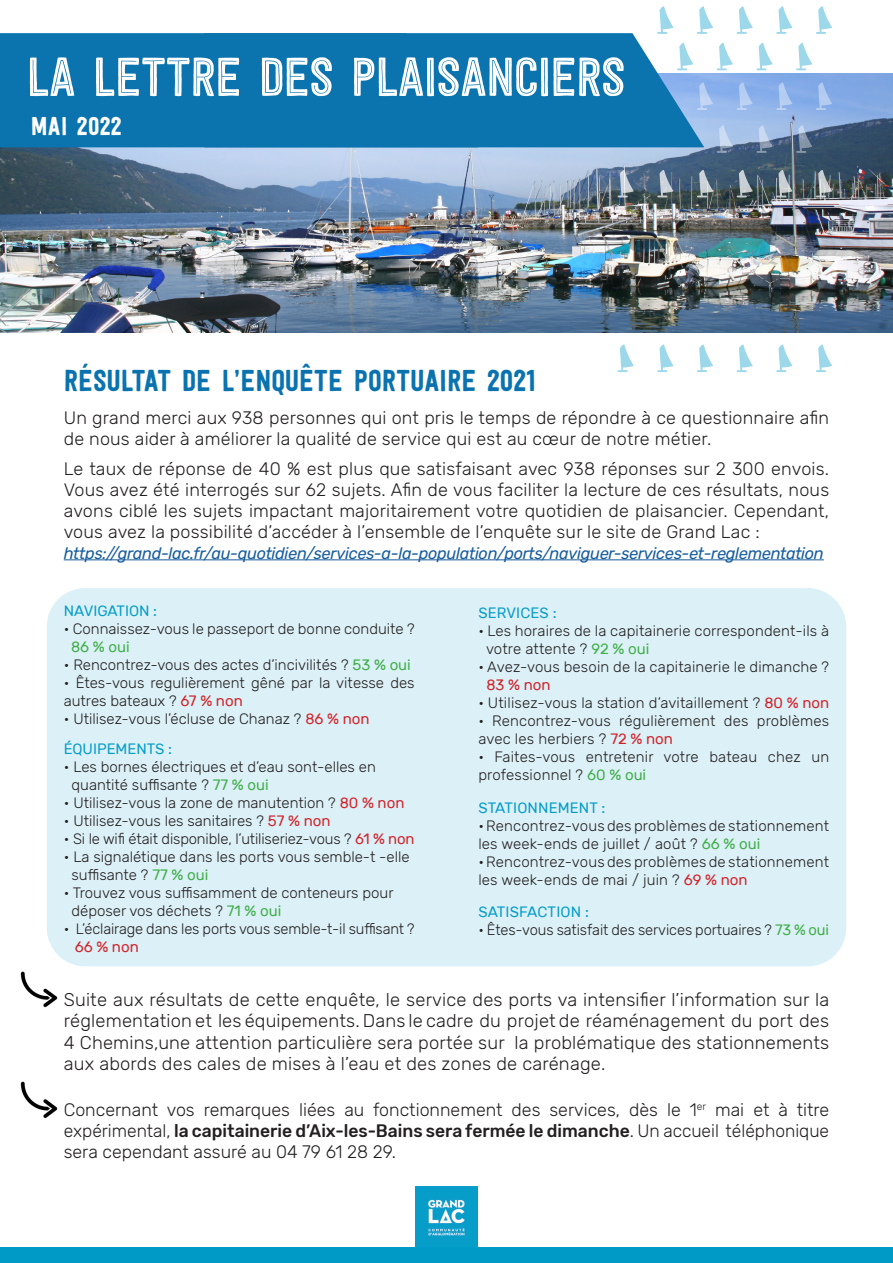
<style>
.page{position:relative;width:893px;height:1263px;background:#fff}
.page>*{position:absolute;margin:0;border:0;box-sizing:border-box;transform-origin:0 0}
.t1{font:54px "Festivo LC Inline";letter-spacing:-.02em;color:#fff}
.t2{font:30px "Festivo LC Basic";color:#0a73af}
.t3{font:25.5px "Festivo LC Basic";letter-spacing:.01em;color:#fff}
.Paragraphe_lettre_pl{font:300 18.3px/21.5px "Rubik";letter-spacing:.01em;color:#231f20;text-align:justify}
.Paragraphe_lettre_pl-2{font:300 18px/21px "Rubik";letter-spacing:.01em;color:#231f20;text-align:justify}
.Paragraphe_lettre_pl-3{font:italic 16.5px "Rubik";letter-spacing:-.02em;color:#175d9e}
.Paragraphe_lettre_pl-4{font:300 15px/18px "Rubik";color:#231f20}
.Paragraphe_lettre_pl-5{font:15px "Rubik";color:#079dca}
.Paragraphe_lettre_pl-6{font:15px "Rubik";color:#d1232a}
.Paragraphe_lettre_pl-7{font:15px "Rubik";color:#40ae49}
.s1{font-weight:400;color:#40ae49}
.s2{font-weight:400;color:#d1232a}
.s3{font-weight:500}
</style>
<div class="page">
<div style="left:47px;top:588px;width:799px;height:378px;background:#dcf1f7;border-radius:38px"></div>
<img style="left:0;top:73px;width:893px;height:260px">
<svg style="left:478px;top:33px;width:226px;height:114px;background:#2682b8"></svg>
<img style="left:416px;top:1186px;width:61px;height:61px">
<svg style="left:816px;top:170px;width:16px;height:27px"></svg>
<svg style="left:816px;top:344px;width:16px;height:28px"></svg>
<svg style="left:816px;top:6px;width:16px;height:28px"></svg>
<svg style="left:776px;top:6px;width:16px;height:28px"></svg>
<svg style="left:816px;top:82px;width:16px;height:28px"></svg>
<svg style="left:776px;top:82px;width:16px;height:28px"></svg>
<svg style="left:796px;top:43px;width:16px;height:27px"></svg>
<svg style="left:756px;top:43px;width:16px;height:27px"></svg>
<svg style="left:796px;top:125px;width:16px;height:28px"></svg>
<svg style="left:756px;top:125px;width:16px;height:28px"></svg>
<svg style="left:776px;top:170px;width:16px;height:27px"></svg>
<svg style="left:737px;top:170px;width:16px;height:27px"></svg>
<svg style="left:776px;top:344px;width:16px;height:28px"></svg>
<svg style="left:737px;top:344px;width:16px;height:28px"></svg>
<svg style="left:737px;top:6px;width:16px;height:28px"></svg>
<svg style="left:697px;top:6px;width:16px;height:28px"></svg>
<svg style="left:737px;top:82px;width:16px;height:28px"></svg>
<svg style="left:697px;top:82px;width:16px;height:28px"></svg>
<svg style="left:717px;top:43px;width:16px;height:27px"></svg>
<svg style="left:677px;top:43px;width:16px;height:27px"></svg>
<svg style="left:717px;top:125px;width:16px;height:28px"></svg>
<svg style="left:697px;top:170px;width:16px;height:27px"></svg>
<svg style="left:657px;top:170px;width:16px;height:27px"></svg>
<svg style="left:697px;top:344px;width:16px;height:28px"></svg>
<svg style="left:657px;top:344px;width:16px;height:28px"></svg>
<svg style="left:657px;top:6px;width:16px;height:28px"></svg>
<svg style="left:618px;top:170px;width:16px;height:27px"></svg>
<svg style="left:618px;top:344px;width:16px;height:28px"></svg>
<div style="left:0;top:1247px;width:893px;height:16px;background:#009ac6"></div>
<div style="left:0;top:33px;width:478px;height:114px;background:#0b74ae"></div>
<hr style="left:64px;top:559px;width:760px;height:1px;background:#175d9e">
<img style="left:20px;top:971px;width:38px;height:37px">
<img style="left:20px;top:1081px;width:38px;height:38px">
<p class="t1" style="left:27px;top:44px;width:601px">LA LETTRE DES PLAISANCIERS</p>
<p class="t3" style="left:31px;top:111px;width:92px">MAI 2022</p>
<p class="t2" style="left:64px;top:363px;width:474px">RÉSULTAT DE L’ENQUÊTE PORTUAIRE 2021</p>
<p class="Paragraphe_lettre_pl-2" style="left:64px;top:408px;width:767px">Un grand merci aux 938 personnes qui ont pris le temps de répondre à ce questionnaire afin de nous aider à améliorer la qualité de service qui est au cœur de notre métier.</p>
<p class="Paragraphe_lettre_pl-2" style="left:64px;top:459px;width:767px">Le taux de réponse de 40 % est plus que satisfaisant avec 938 réponses sur 2 300 envois.<br>Vous avez été interrogés sur 62 sujets. Afin de vous faciliter la lecture de ces résultats, nous avons ciblé les sujets impactant majoritairement votre quotidien de plaisancier. Cependant, vous avez la possibilité d’accéder à l’ensemble de l’enquête sur le site de Grand Lac :</p>
<p class="Paragraphe_lettre_pl-3" style="left:64px;top:544px;width:762px">https://grand-lac.fr/au-quotidien/services-a-la-population/ports/naviguer-services-et-reglementation</p>
<p class="Paragraphe_lettre_pl-5" style="left:64px;top:602px;width:95px">NAVIGATION :</p>
<p class="Paragraphe_lettre_pl-4" style="left:64px;top:620px;width:352px">• Connaissez-vous le passeport de bonne conduite ?</p>
<p class="Paragraphe_lettre_pl-7" style="left:71px;top:638px;width:60px">86 % oui</p>
<p class="Paragraphe_lettre_pl-4" style="left:64px;top:656px;width:349px">• Rencontrez-vous des actes d’incivilités ? <span class="s1">53 % oui</span></p>
<p class="Paragraphe_lettre_pl-4" style="left:64px;top:674px;width:352px">• Êtes-vous regulièrement gêné par la vitesse des autres bateaux ? <span class="s2">67 % non</span></p>
<p class="Paragraphe_lettre_pl-4" style="left:64px;top:710px;width:307px">• Utilisez-vous l’écluse de Chanaz ? <span class="s2">86 % non</span></p>
<p class="Paragraphe_lettre_pl-5" style="left:64px;top:740px;width:110px">ÉQUIPEMENTS :</p>
<p class="Paragraphe_lettre_pl-4" style="left:64px;top:758px;width:314px">• Les bornes électriques et d’eau sont-elles en</p>
<p class="Paragraphe_lettre_pl-4" style="left:72px;top:776px;width:199px">quantité suffisante ? <span class="s1">77 % oui</span></p>
<p class="Paragraphe_lettre_pl-4" style="left:64px;top:794px;width:342px">• Utilisez-vous la zone de manutention ? <span class="s2">80 % non</span></p>
<p class="Paragraphe_lettre_pl-4" style="left:64px;top:812px;width:268px">• Utilisez-vous les sanitaires ? <span class="s2">57 % non</span></p>
<p class="Paragraphe_lettre_pl-4" style="left:64px;top:830px;width:352px">• Si le wifi était disponible, l’utiliseriez-vous ? <span class="s2">61 % non</span></p>
<p class="Paragraphe_lettre_pl-4" style="left:64px;top:848px;width:347px">• La signalétique dans les ports vous semble-t -elle</p>
<p class="Paragraphe_lettre_pl-4" style="left:72px;top:866px;width:138px">suffisante ? <span class="s1">77 % oui</span></p>
<p class="Paragraphe_lettre_pl-4" style="left:64px;top:884px;width:331px">• Trouvez vous suffisamment de conteneurs pour</p>
<p class="Paragraphe_lettre_pl-4" style="left:72px;top:902px;width:211px">déposer vos déchets ? <span class="s1">71 % oui</span></p>
<p class="Paragraphe_lettre_pl-4" style="left:64px;top:920px;width:352px">• L’éclairage dans les ports vous semble-t-il suffisant ?</p>
<p class="Paragraphe_lettre_pl-6" style="left:75px;top:938px;width:66px">66 % non</p>
<p class="Paragraphe_lettre_pl-5" style="left:478px;top:604px;width:80px">SERVICES :</p>
<p class="Paragraphe_lettre_pl-4" style="left:478px;top:622px;width:352px">• Les horaires de la capitainerie correspondent-ils à</p>
<p class="Paragraphe_lettre_pl-4" style="left:486px;top:640px;width:165px">votre attente ? <span class="s1">92 % oui</span></p>
<p class="Paragraphe_lettre_pl-4" style="left:478px;top:658px;width:352px">• Avez-vous besoin de la capitainerie le dimanche ?</p>
<p class="Paragraphe_lettre_pl-6" style="left:486px;top:676px;width:66px">83 % non</p>
<p class="Paragraphe_lettre_pl-4" style="left:478px;top:694px;width:352px">• Utilisez-vous la station d’avitaillement ? <span class="s2">80 % non</span></p>
<p class="Paragraphe_lettre_pl-4" style="left:478px;top:712px;width:352px">• Rencontrez-vous régulièrement des problèmes avec les herbiers ? <span class="s2">72 % non</span></p>
<p class="Paragraphe_lettre_pl-4" style="left:478px;top:748px;width:352px">• Faites-vous entretenir votre bateau chez un professionnel ? <span class="s1">60 % oui</span></p>
<p class="Paragraphe_lettre_pl-5" style="left:478px;top:799px;width:128px">STATIONNEMENT :</p>
<p class="Paragraphe_lettre_pl-4" style="left:478px;top:817px;width:352px">• Rencontrez-vous des problèmes de stationnement les week-ends de juillet / août ? <span class="s1">66 % oui</span></p>
<p class="Paragraphe_lettre_pl-4" style="left:478px;top:853px;width:352px">• Rencontrez-vous des problèmes de stationnement les week-ends de mai / juin ? <span class="s2">69 % non</span></p>
<p class="Paragraphe_lettre_pl-5" style="left:478px;top:903px;width:112px">SATISFACTION :</p>
<p class="Paragraphe_lettre_pl-4" style="left:478px;top:921px;width:352px">• Êtes-vous satisfait des services portuaires ? <span class="s1">73 % oui</span></p>
<p class="Paragraphe_lettre_pl" style="left:64px;top:989px;width:767px">Suite aux résultats de cette enquête, le service des ports va intensifier l’information sur la réglementation et les équipements. Dans le cadre du projet de réaménagement du port des 4 Chemins,une attention particulière sera portée sur la problématique des stationnements aux abords des cales de mises à l’eau et des zones de carénage.</p>
<p class="Paragraphe_lettre_pl-2" style="left:64px;top:1100px;width:767px">Concernant vos remarques liées au fonctionnement des services, dès le 1<sup>er</sup> mai et à titre expérimental, <span class="s3">la capitainerie d’Aix-les-Bains sera fermée le dimanche</span>. Un accueil téléphonique sera cependant assuré au 04 79 61 28 29.</p>
</div>
